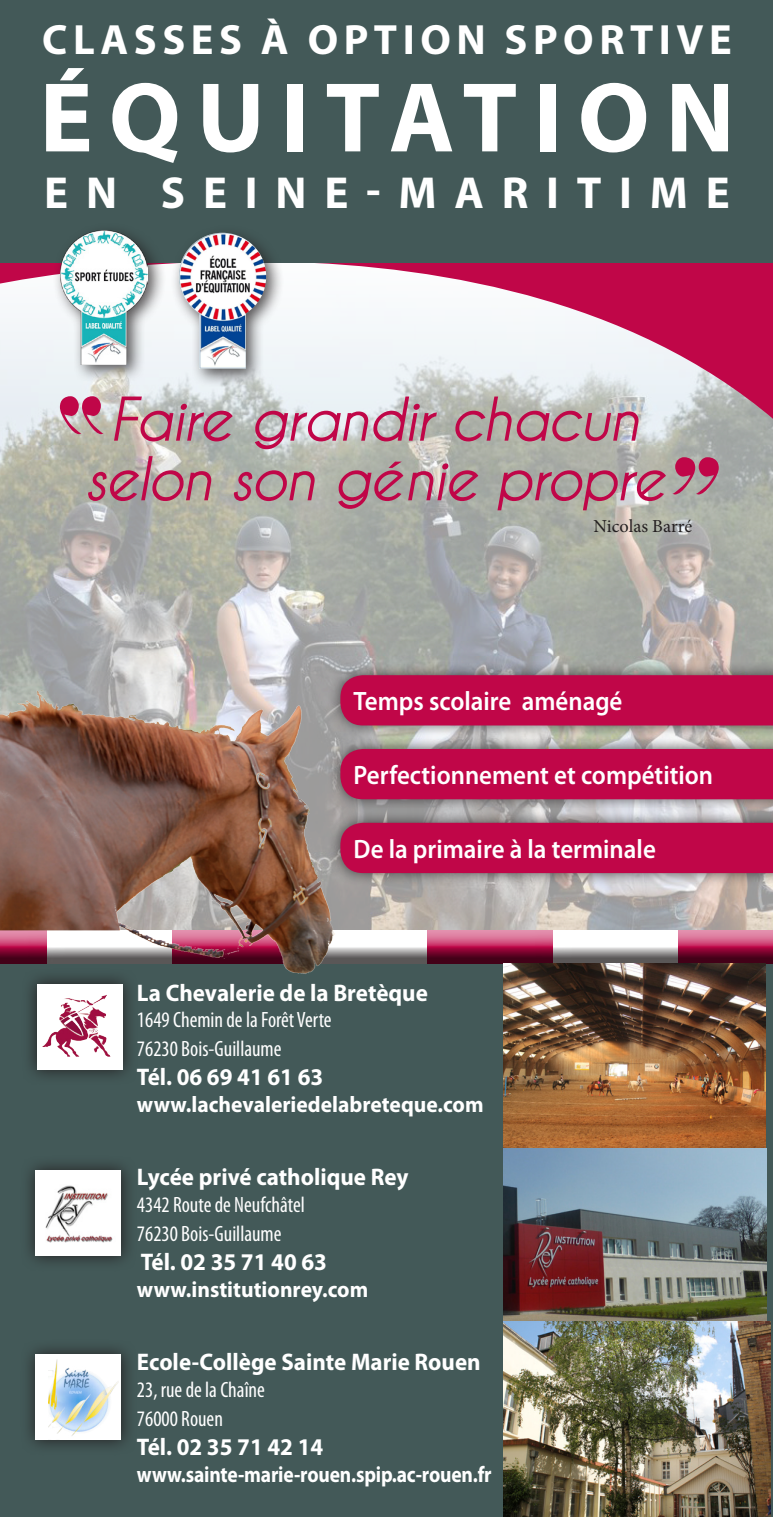
<style>
.page{position:relative;width:773px;height:1517px;background:#fff}
.page>*{position:absolute;margin:0;border:0;box-sizing:border-box;transform-origin:0 0}
.t1{font:700 100px "Myriad Pro";letter-spacing:.16em;color:#fff}
.t2{font:italic 700 59.5px/59.5px "Caviar Dreams";letter-spacing:-.03em;color:#c00648;text-align:center}
.t3{font:700 45px "Myriad Pro";letter-spacing:.395em;color:#fff}
.t4{font:700 42.5px "Myriad Pro";letter-spacing:.13em;color:#fff}
.t5{font:600 26.75px "Myriad Pro";color:#fff;scale:.94 1}
.t6{font:700 24px "Myriad Pro";color:#fff;scale:.96 1}
.t7{font:700 22.5px "Myriad Pro";color:#fff;scale:.96 1}
.t8{font:700 22.5px "Myriad Pro";color:#fff;scale:.87 1}
.t9{font:condensed 22.25px/28.8px "Myriad Pro";color:#fff;scale:.96 1}
.t10{font:18.25px "Minion Pro";color:#231f20}
</style>
<div class="page">
<img style="left:0;top:432px;width:772px;height:495px">
<svg style="left:0;top:263px;width:772px;height:169px"></svg>
<div style="left:0;top:943px;width:772px;height:574px;background:#435958"></div>
<div style="left:0;top:0;width:772px;height:263px;background:#435958"></div>
<div style="left:0;top:927px;width:772px;height:37px;background:#231f20;opacity:.75"></div>
<img style="left:0;top:652px;width:458px;height:363px">
<svg style="left:22px;top:968px;width:116px;height:109px"></svg>
<svg style="left:37px;top:983px;width:86px;height:86px;background:#efdde3"></svg>
<img style="left:61px;top:995px;width:46px;height:31px">
<svg style="left:29px;top:1348px;width:100px;height:99px;fill:#394847"></svg>
<div style="left:35px;top:1354px;width:86px;height:86px;background:#fff"></div>
<img style="left:49px;top:1360px;width:70px;height:76px">
<svg style="left:29px;top:1164px;width:100px;height:99px;fill:#394847"></svg>
<div style="left:35px;top:1170px;width:86px;height:86px;background:#fff"></div>
<img style="left:45px;top:1185px;width:68px;height:58px">
<div style="left:52px;top:222px;width:114px;height:162px;background:#231f20;opacity:.75"></div>
<img style="left:60px;top:230px;width:88px;height:135px">
<div style="left:171px;top:225px;width:113px;height:163px;background:#231f20;opacity:.75"></div>
<img style="left:179px;top:233px;width:87px;height:136px">
<svg style="left:60px;top:396px;width:43px;height:38px;background:#c5728c"></svg>
<svg style="left:672px;top:457px;width:46px;height:37px;background:#b3637c"></svg>
<div style="left:326px;top:661px;width:446px;height:225px;background:#231f20;opacity:.75"></div>
<div style="left:340px;top:675px;width:432px;height:50px;background:#c00648"></div>
<div style="left:340px;top:749px;width:432px;height:50px;background:#c00648"></div>
<div style="left:340px;top:823px;width:432px;height:50px;background:#c00648"></div>
<img style="left:503px;top:963px;width:262px;height:185px">
<img style="left:503px;top:1148px;width:263px;height:173px">
<img style="left:503px;top:1321px;width:267px;height:196px">
<p class="t4" style="left:42px;top:16px;width:691px">CLASSES À OPTION SPORTIVE</p>
<p class="t1" style="left:39px;top:62px;width:696px">ÉQUITATION</p>
<p class="t3" style="left:44px;top:167px;width:687px">EN SEINE-MARITIME</p>
<p class="t2" style="left:84px;top:389px;width:583px">Faire grandir chacun selon son génie propre</p>
<p class="t10" style="left:593px;top:514px;width:100px">Nicolas Barré</p>
<p class="t5" style="left:353px;top:684px;width:287px">Temps scolaire aménagé</p>
<p class="t5" style="left:353px;top:758px;width:384px">Perfectionnement et compétition</p>
<p class="t5" style="left:353px;top:832px;width:323px">De la primaire à la terminale</p>
<p class="t6" style="left:137px;top:979px;width:304px">La Chevalerie de la Bretèque</p>
<p class="t9" style="left:137px;top:1006px;width:204px">1649 Chemin de la Forêt Verte<br>76230 Bois-Guillaume</p>
<p class="t6" style="left:137px;top:1063px;width:195px">Tél. 06 69 41 61 63</p>
<p class="t7" style="left:137px;top:1091px;width:362px">www.lachevaleriedelabreteque.com</p>
<p class="t6" style="left:137px;top:1164px;width:284px">Lycée privé catholique Rey</p>
<p class="t9" style="left:137px;top:1190px;width:176px">4342 Route de Neufchâtel<br>76230 Bois-Guillaume</p>
<p class="t6" style="left:141px;top:1248px;width:195px">Tél. 02 35 71 40 63</p>
<p class="t7" style="left:137px;top:1276px;width:242px">www.institutionrey.com</p>
<p class="t6" style="left:137px;top:1348px;width:359px">Ecole-Collège Sainte Marie Rouen</p>
<p class="t9" style="left:137px;top:1375px;width:135px">23, rue de la Chaîne<br>76000 Rouen</p>
<p class="t6" style="left:137px;top:1433px;width:195px">Tél. 02 35 71 42 14</p>
<p class="t8" style="left:137px;top:1461px;width:409px">www.sainte-marie-rouen.spip.ac-rouen.fr</p>
</div>
